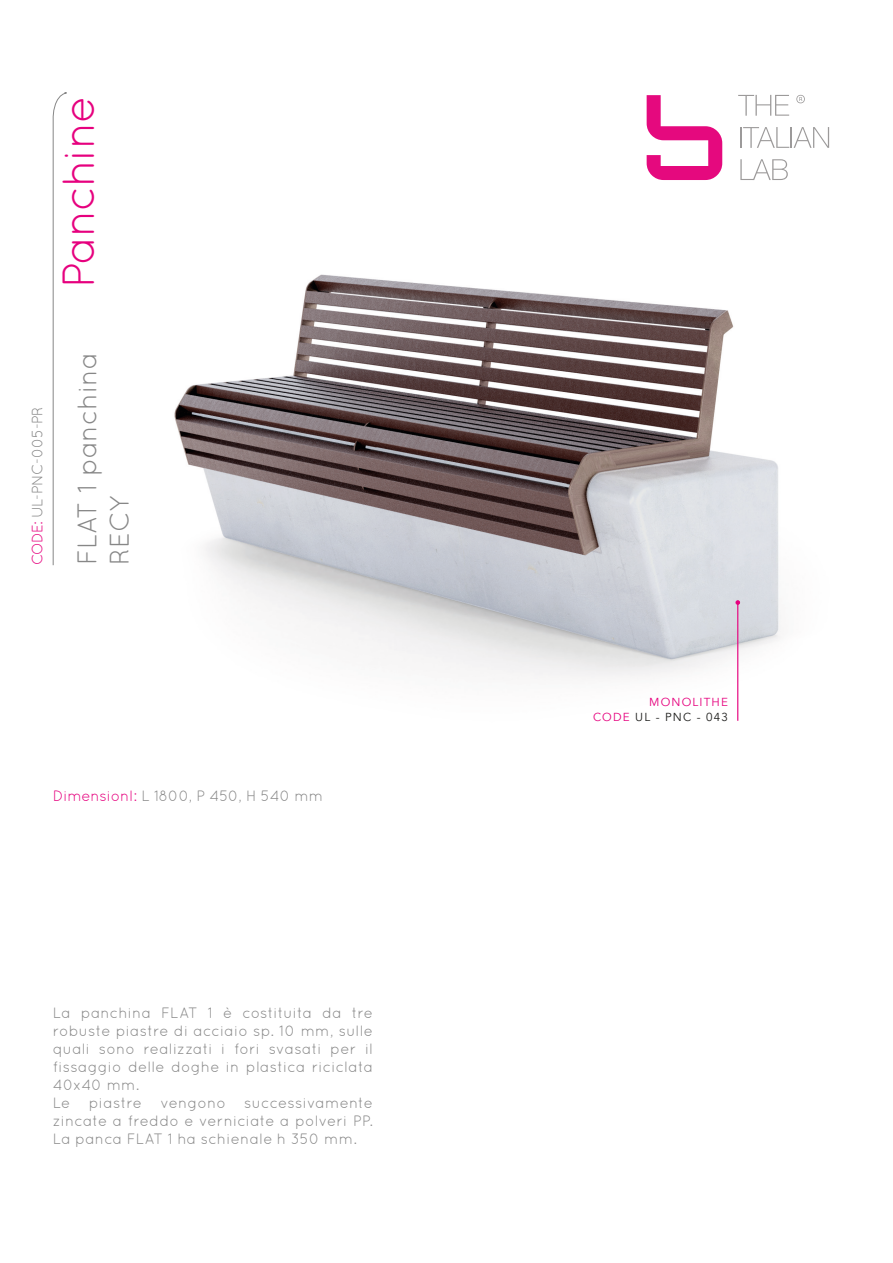
<style>
.page{position:relative;width:893px;height:1263px;background:#fff}
.page>*{position:absolute;margin:0;border:0;box-sizing:border-box;transform-origin:0 0}
.t1{font:45px "Quicksand";letter-spacing:-.03em;color:#e6007e}
.t2{font:27px/32.4px "Quicksand";color:#878787}
.t3{font:15px/18px "Quicksand";letter-spacing:.01em;color:#878787;text-align:justify}
.t4{font:15px "Quicksand";letter-spacing:-.01em;color:#878787}
.t5{font:15px "Quicksand";letter-spacing:-.03em;color:#878787}
.t6{font:11.55px "Avenir";letter-spacing:.1em;color:#1d1d1b}
.t7{font:11.55px "Avenir";letter-spacing:.1em;color:#e6007e}
.s1{color:#e6007e}
</style>
<div class="page">
<img style="left:174px;top:274px;width:607px;height:447px">
<hr style="left:737px;top:602px;width:1px;height:119px;background:#e6007e">
<svg style="left:736px;top:600px;width:4px;height:5px"></svg>
<svg style="left:738px;top:95px;width:51px;height:21px"></svg>
<hr style="left:740px;top:127px;width:2px;height:21px;background:#9c9a9a">
<svg style="left:743px;top:127px;width:86px;height:21px"></svg>
<svg style="left:740px;top:159px;width:48px;height:21px"></svg>
<svg style="left:647px;top:95px;width:75px;height:85px"></svg>
<svg style="left:796px;top:95px;width:9px;height:8px"></svg>
<svg style="left:52px;top:92px;width:15px;height:474px"></svg>
<p class="t1" style="left:53px;top:288px;width:194px;rotate:-90deg">Panchine</p>
<p class="t5" style="left:29px;top:565px;width:160px;rotate:-90deg"><span class="s1">CODE:</span> UL-PNC-005-PR</p>
<p class="t2" style="left:70px;top:565px;width:214px;rotate:-90deg">FLAT 1 panchina<br>RECY</p>
<p class="t4" style="left:53px;top:787px;width:272px"><span class="s1">DimensionI:</span> L 1800, P 450, H 540 mm</p>
<p class="t3" style="left:53px;top:1004px;width:322px">La panchina FLAT 1 è costituita da tre robuste piastre di acciaio sp. 10 mm, sulle quali sono realizzati i fori svasati per il fissaggio delle doghe in plastica riciclata 40x40 mm.</p>
<p class="t3" style="left:53px;top:1094px;width:322px">Le piastre vengono successivamente zincate a freddo e verniciate a polveri PP.<br>La panca FLAT 1 ha schienale h 350 mm.</p>
<p class="t7" style="left:649px;top:695px;width:80px">MONOLITHE</p>
<p class="t6" style="left:593px;top:710px;width:136px"><span class="s1">CODE</span> UL - PNC - 043</p>
</div>
